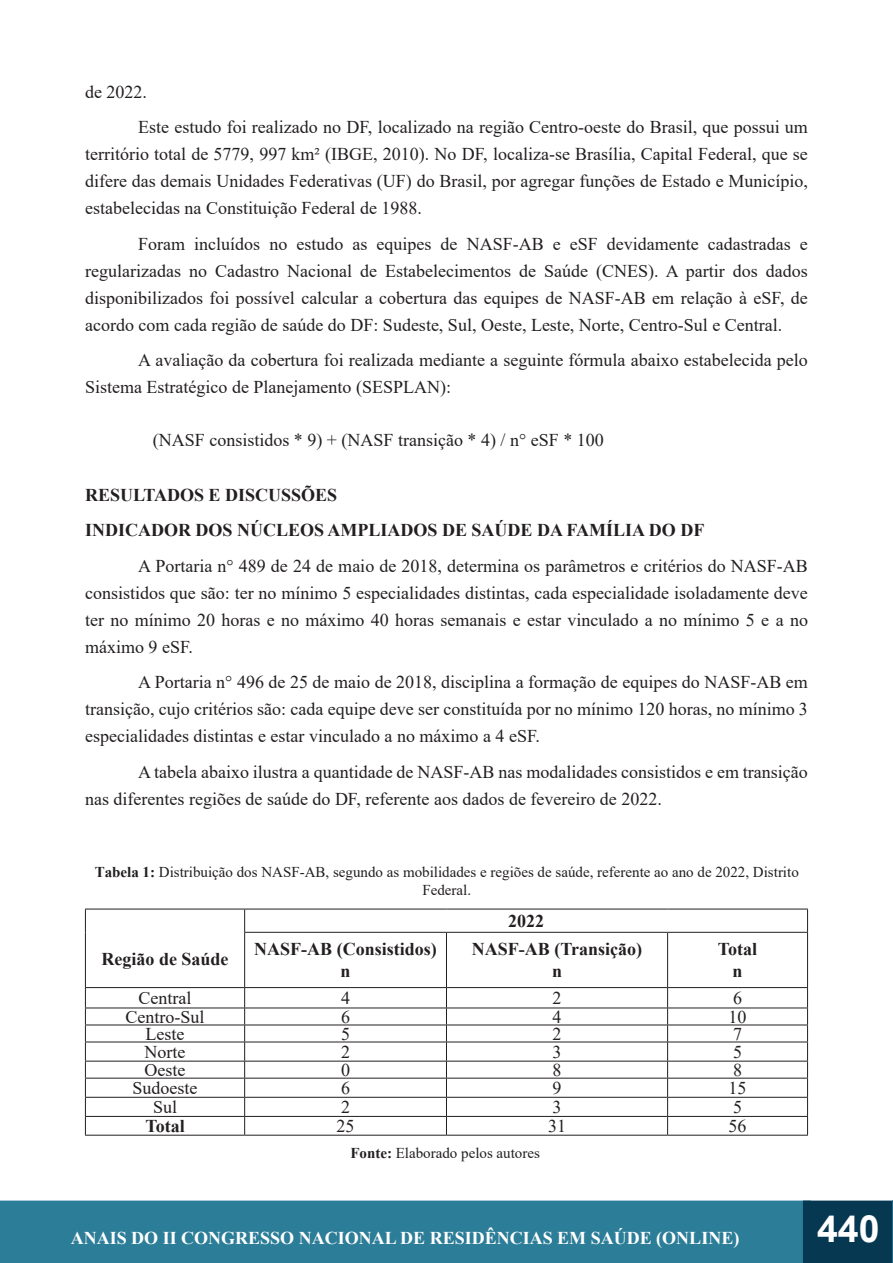
<style>
.page{position:relative;width:893px;height:1263px;background:#fff}
.page>*{position:absolute;margin:0;border:0;box-sizing:border-box;transform-origin:0 0}
.t1{font:700 37.5px "Arial";color:#fff}
.t2{font:18px/27px "Times New Roman";color:#231f20;text-align:justify}
.t3{font:700 18px "Times New Roman";color:#231f20}
.t4{font:700 18px "Times New Roman";color:#fff}
.t5{font:15px/18px "Times New Roman";color:#221e1f;text-align:center}
.t6{font:15px "Times New Roman";color:#231f20}
.s1{font-weight:700}
</style>
<div class="page">
<div style="left:0;top:1201px;width:810px;height:62px;background:#2c7d98"></div>
<div style="left:0;top:1200px;width:811px;height:63px;border:2px solid #2c7d98"></div>
<div style="left:803px;top:1200px;width:90px;height:63px;background:#073852;border:2px solid #073852"></div>
<div style="left:812px;top:1214px;width:72px;height:49px;background:#073852"></div>
<svg style="left:892px;top:1200px;width:1px;height:63px"></svg>
<hr style="left:85px;top:909px;width:160px;height:1px;background:#231f20">
<svg style="left:85px;top:909px;width:1px;height:23px"></svg>
<hr style="left:245px;top:909px;width:201px;height:1px;background:#231f20">
<svg style="left:244px;top:909px;width:1px;height:23px"></svg>
<hr style="left:446px;top:909px;width:222px;height:1px;background:#231f20">
<hr style="left:668px;top:909px;width:140px;height:1px;background:#231f20">
<svg style="left:807px;top:909px;width:1px;height:23px"></svg>
<hr style="left:85px;top:932px;width:1px;height:55px;background:#231f20">
<hr style="left:244px;top:932px;width:202px;height:1px;background:#231f20">
<hr style="left:244px;top:933px;width:1px;height:54px;background:#231f20">
<hr style="left:446px;top:932px;width:222px;height:1px;background:#231f20">
<hr style="left:446px;top:933px;width:1px;height:54px;background:#231f20">
<hr style="left:668px;top:932px;width:140px;height:1px;background:#231f20">
<hr style="left:667px;top:933px;width:1px;height:54px;background:#231f20">
<hr style="left:807px;top:933px;width:1px;height:54px;background:#231f20">
<hr style="left:85px;top:987px;width:160px;height:1px;background:#231f20">
<hr style="left:245px;top:987px;width:201px;height:1px;background:#231f20">
<hr style="left:446px;top:987px;width:222px;height:1px;background:#231f20">
<hr style="left:668px;top:987px;width:140px;height:1px;background:#231f20">
<hr style="left:85px;top:1007px;width:160px;height:1px;background:#231f20">
<hr style="left:245px;top:1007px;width:201px;height:1px;background:#231f20">
<hr style="left:446px;top:1007px;width:222px;height:1px;background:#231f20">
<hr style="left:668px;top:1007px;width:140px;height:1px;background:#231f20">
<hr style="left:85px;top:1024px;width:160px;height:1px;background:#231f20">
<hr style="left:245px;top:1024px;width:201px;height:1px;background:#231f20">
<hr style="left:446px;top:1024px;width:222px;height:1px;background:#231f20">
<hr style="left:668px;top:1024px;width:140px;height:1px;background:#231f20">
<hr style="left:85px;top:1041px;width:160px;height:1px;background:#231f20">
<hr style="left:245px;top:1041px;width:201px;height:1px;background:#231f20">
<hr style="left:446px;top:1041px;width:222px;height:1px;background:#231f20">
<hr style="left:668px;top:1041px;width:140px;height:1px;background:#231f20">
<hr style="left:85px;top:1061px;width:160px;height:1px;background:#231f20">
<hr style="left:245px;top:1061px;width:201px;height:1px;background:#231f20">
<hr style="left:446px;top:1061px;width:222px;height:1px;background:#231f20">
<hr style="left:668px;top:1061px;width:140px;height:1px;background:#231f20">
<hr style="left:85px;top:1078px;width:160px;height:1px;background:#231f20">
<hr style="left:245px;top:1078px;width:201px;height:1px;background:#231f20">
<hr style="left:446px;top:1078px;width:222px;height:1px;background:#231f20">
<hr style="left:668px;top:1078px;width:140px;height:1px;background:#231f20">
<hr style="left:85px;top:1097px;width:160px;height:1px;background:#231f20">
<hr style="left:245px;top:1097px;width:201px;height:1px;background:#231f20">
<hr style="left:446px;top:1097px;width:222px;height:1px;background:#231f20">
<hr style="left:668px;top:1097px;width:140px;height:1px;background:#231f20">
<hr style="left:85px;top:1116px;width:160px;height:1px;background:#231f20">
<svg style="left:85px;top:988px;width:1px;height:147px"></svg>
<hr style="left:245px;top:1116px;width:201px;height:1px;background:#231f20">
<svg style="left:244px;top:988px;width:1px;height:147px"></svg>
<hr style="left:446px;top:1116px;width:222px;height:1px;background:#231f20">
<svg style="left:446px;top:988px;width:1px;height:147px"></svg>
<hr style="left:668px;top:1116px;width:140px;height:1px;background:#231f20">
<svg style="left:667px;top:988px;width:1px;height:147px"></svg>
<svg style="left:807px;top:988px;width:1px;height:147px"></svg>
<hr style="left:85px;top:1135px;width:160px;height:1px;background:#231f20">
<hr style="left:245px;top:1135px;width:201px;height:1px;background:#231f20">
<hr style="left:446px;top:1135px;width:222px;height:1px;background:#231f20">
<hr style="left:668px;top:1135px;width:140px;height:1px;background:#231f20">
<p class="t2" style="left:85px;top:77px;width:63px">de 2022.</p>
<p class="t2" style="left:85px;top:113px;width:724px;text-indent:53px">Este estudo foi realizado no DF, localizado na região Centro-oeste do Brasil, que possui um território total de 5779, 997 km² (IBGE, 2010). No DF, localiza-se Brasília, Capital Federal, que se difere das demais Unidades Federativas (UF) do Brasil, por agregar funções de Estado e Município, estabelecidas na Constituição Federal de 1988.</p>
<p class="t2" style="left:85px;top:229px;width:724px;text-indent:53px">Foram incluídos no estudo as equipes de NASF-AB e eSF devidamente cadastradas e regularizadas no Cadastro Nacional de Estabelecimentos de Saúde (CNES). A partir dos dados disponibilizados foi possível calcular a cobertura das equipes de NASF-AB em relação à eSF, de acordo com cada região de saúde do DF: Sudeste, Sul, Oeste, Leste, Norte, Centro-Sul e Central.</p>
<p class="t2" style="left:85px;top:346px;width:724px;text-indent:53px">A avaliação da cobertura foi realizada mediante a seguinte fórmula abaixo estabelecida pelo<br>Sistema Estratégico de Planejamento (SESPLAN):</p>
<p class="t2" style="left:153px;top:426px;width:452px">(NASF consistidos * 9) + (NASF transição * 4) / n° eSF * 100</p>
<p class="t3" style="left:85px;top:482px;width:254px">RESULTADOS E DISCUSSÕES</p>
<p class="t3" style="left:85px;top:517px;width:621px">INDICADOR DOS NÚCLEOS AMPLIADOS DE SAÚDE DA FAMÍLIA DO DF</p>
<p class="t2" style="left:85px;top:552px;width:724px;text-indent:53px">A Portaria n° 489 de 24 de maio de 2018, determina os parâmetros e critérios do NASF-AB consistidos que são: ter no mínimo 5 especialidades distintas, cada especialidade isoladamente deve ter no mínimo 20 horas e no máximo 40 horas semanais e estar vinculado a no mínimo 5 e a no máximo 9 eSF.</p>
<p class="t2" style="left:85px;top:668px;width:724px;text-indent:53px">A Portaria n° 496 de 25 de maio de 2018, disciplina a formação de equipes do NASF-AB em transição, cujo critérios são: cada equipe deve ser constituída por no mínimo 120 horas, no mínimo 3 especialidades distintas e estar vinculado a no máximo a 4 eSF.</p>
<p class="t2" style="left:85px;top:758px;width:724px;text-indent:53px">A tabela abaixo ilustra a quantidade de NASF-AB nas modalidades consistidos e em transição nas diferentes regiões de saúde do DF, referente aos dados de fevereiro de 2022.</p>
<p class="t5" style="left:95px;top:862px;width:706px"><span class="s1">Tabela 1:</span> Distribuição dos NASF-AB, segundo as mobilidades e regiões de saúde, referente ao ano de 2022, Distrito<br>Federal.</p>
<p class="t3" style="left:102px;top:946px;width:129px">Região de Saúde</p>
<p class="t3" style="left:254px;top:936px;width:184px">NASF-AB (Consistidos)</p>
<p class="t3" style="left:341px;top:958px;width:12px">n</p>
<p class="t3" style="left:508px;top:908px;width:37px">2022</p>
<p class="t3" style="left:472px;top:936px;width:172px">NASF-AB (Transição)</p>
<p class="t3" style="left:552px;top:958px;width:12px">n</p>
<p class="t3" style="left:718px;top:936px;width:41px">Total</p>
<p class="t3" style="left:733px;top:958px;width:12px">n</p>
<p class="t2" style="left:139px;top:984px;width:54px">Central</p>
<p class="t2" style="left:341px;top:984px;width:10px">4</p>
<p class="t2" style="left:553px;top:984px;width:10px">2</p>
<p class="t2" style="left:733px;top:984px;width:10px">6</p>
<p class="t2" style="left:126px;top:1003px;width:81px">Centro-Sul</p>
<p class="t2" style="left:341px;top:1003px;width:10px">6</p>
<p class="t2" style="left:553px;top:1003px;width:10px">4</p>
<p class="t2" style="left:729px;top:1003px;width:19px">10</p>
<p class="t2" style="left:146px;top:1020px;width:40px">Leste</p>
<p class="t2" style="left:341px;top:1020px;width:10px">5</p>
<p class="t2" style="left:553px;top:1020px;width:10px">2</p>
<p class="t2" style="left:733px;top:1020px;width:10px">7</p>
<p class="t2" style="left:145px;top:1038px;width:42px">Norte</p>
<p class="t2" style="left:341px;top:1038px;width:10px">2</p>
<p class="t2" style="left:553px;top:1038px;width:10px">3</p>
<p class="t2" style="left:733px;top:1038px;width:10px">5</p>
<p class="t2" style="left:145px;top:1056px;width:42px">Oeste</p>
<p class="t2" style="left:341px;top:1056px;width:10px">0</p>
<p class="t2" style="left:553px;top:1056px;width:10px">8</p>
<p class="t2" style="left:733px;top:1056px;width:10px">8</p>
<p class="t2" style="left:133px;top:1074px;width:66px">Sudoeste</p>
<p class="t2" style="left:341px;top:1074px;width:10px">6</p>
<p class="t2" style="left:553px;top:1074px;width:10px">9</p>
<p class="t2" style="left:729px;top:1074px;width:19px">15</p>
<p class="t2" style="left:153px;top:1093px;width:26px">Sul</p>
<p class="t2" style="left:341px;top:1093px;width:10px">2</p>
<p class="t2" style="left:553px;top:1093px;width:10px">3</p>
<p class="t2" style="left:733px;top:1093px;width:10px">5</p>
<p class="t3" style="left:145px;top:1113px;width:41px">Total</p>
<p class="t2" style="left:337px;top:1112px;width:19px">25</p>
<p class="t2" style="left:548px;top:1112px;width:19px">31</p>
<p class="t2" style="left:729px;top:1112px;width:19px">56</p>
<p class="t6" style="left:350px;top:1143px;width:191px"><span class="s1">Fonte:</span> Elaborado pelos autores</p>
<p class="t4" style="left:71px;top:1225px;width:670px">ANAIS DO II CONGRESSO NACIONAL DE RESIDÊNCIAS EM SAÚDE (ONLINE)</p>
<h1 class="t1" style="left:817px;top:1202px;width:64px">440</h1>
</div>
